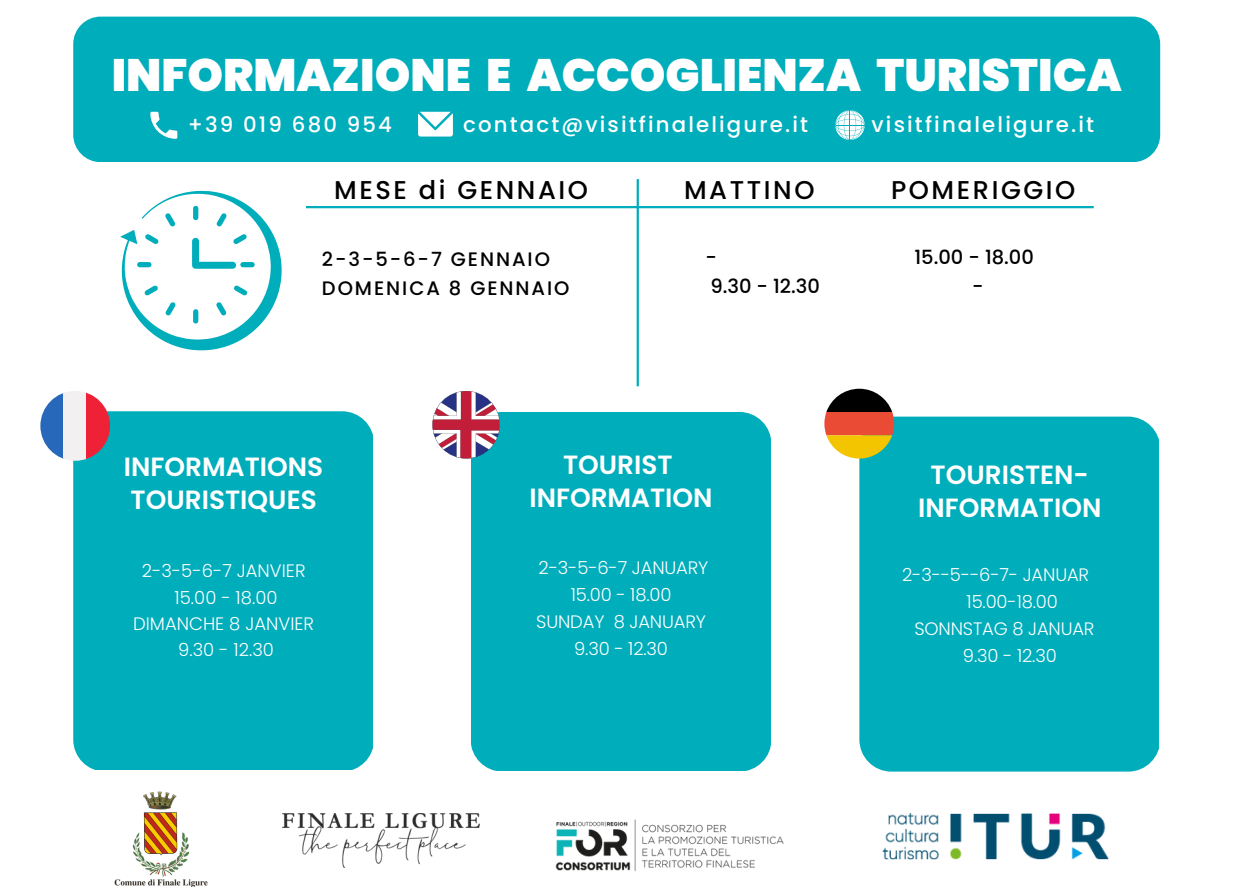
<style>
.page{position:relative;width:1233px;height:894px;background:#fff}
.page>*{position:absolute;margin:0;border:0;box-sizing:border-box;transform-origin:0 0}
.t1{font:900 45.3px "Poppins";color:#fff}
.t2{font:600 26.4px/32.8px "Poppins";color:#fff;text-align:center}
.t3{font:500 25.65px "Poppins";letter-spacing:.1em;color:#000}
.t4{font:500 21.3px "Poppins";letter-spacing:.1em;color:#fff}
.t5{font:500 19.5px/29.2px "Poppins";letter-spacing:.1em;color:#000}
.t6{font:300 18px/26.2px "Poppins";letter-spacing:-.01em;color:#fff;text-align:center}
</style>
<div class="page">
<div style="left:73px;top:17px;width:1087px;height:145px;background:#00adbb;border-radius:27px"></div>
<img style="left:555px;top:819px;width:229px;height:52px">
<img style="left:883px;top:813px;width:226px;height:46px">
<svg style="left:150px;top:112px;width:27px;height:27px"></svg>
<svg style="left:418px;top:112px;width:35px;height:24px"></svg>
<svg style="left:835px;top:110px;width:30px;height:30px"></svg>
<svg style="left:120px;top:191px;width:162px;height:159px"></svg>
<hr style="left:306px;top:206px;width:788px;height:2px;background:#00adbb">
<hr style="left:637px;top:179px;width:2px;height:207px;background:#00adbb">
<div style="left:73px;top:411px;width:300px;height:359px;background:#00adbb;border-radius:32px"></div>
<svg style="left:40px;top:393px;width:24px;height:66px;fill:#2868bb"></svg>
<div style="left:64px;top:391px;width:23px;height:69px;background:#f2f0f0"></div>
<svg style="left:87px;top:393px;width:23px;height:66px;fill:#ee2136"></svg>
<img style="left:282px;top:813px;width:197px;height:54px">
<div style="left:471px;top:412px;width:300px;height:358px;background:#00adbb;border-radius:32px"></div>
<svg style="left:432px;top:391px;width:68px;height:67px"></svg>
<div style="left:859px;top:416px;width:300px;height:355px;background:#00adbb;border-radius:32px"></div>
<svg style="left:824px;top:388px;width:70px;height:70px"></svg>
<img style="left:114px;top:791px;width:94px;height:95px">
<h1 class="t1" style="left:112px;top:44px;width:1012px">INFORMAZIONE E ACCOGLIENZA TURISTICA</h1>
<p class="t4" style="left:188px;top:109px;width:206px">+39 019 680 954</p>
<p class="t4" style="left:463px;top:109px;width:346px">contact@visitfinaleligure.it</p>
<p class="t4" style="left:872px;top:109px;width:224px">visitfinaleligure.it</p>
<h3 class="t3" style="left:334px;top:172px;width:255px">MESE di GENNAIO</h3>
<p class="t5" style="left:322px;top:244px;width:249px">2-3-5-6-7 GENNAIO<br>DOMENICA 8 GENNAIO</p>
<h3 class="t3" style="left:684px;top:172px;width:132px">MATTINO</h3>
<h3 class="t3" style="left:891px;top:172px;width:186px">POMERIGGIO</h3>
<p class="t5" style="left:705px;top:242px;width:13px">-</p>
<p class="t5" style="left:914px;top:242px;width:121px">15.00 - 18.00</p>
<p class="t5" style="left:710px;top:271px;width:111px">9.30 - 12.30</p>
<p class="t5" style="left:972px;top:271px;width:13px">-</p>
<h2 class="t2" style="left:124px;top:450px;width:201px;text-align:left">INFORMATIONS<br>TOURISTIQUES</h2>
<p class="t6" style="left:133px;top:557px;width:183px">2-3-5-6-7 JANVIER<br>15.00 - 18.00<br>DIMANCHE 8 JANVIER<br>9.30 - 12.30</p>
<h2 class="t2" style="left:529px;top:447px;width:185px">TOURIST<br>INFORMATION</h2>
<p class="t6" style="left:536px;top:554px;width:174px;line-height:27px">2-3-5-6-7 JANUARY<br>15.00 - 18.00<br>SUNDAY 8 JANUARY<br>9.30 - 12.30</p>
<h2 class="t2" style="left:918px;top:458px;width:185px">TOURISTEN-<br>INFORMATION</h2>
<p class="t6" style="left:902px;top:562px;width:189px">2-3--5--6-7- JANUAR</p>
<p class="t6" style="left:967px;top:588px;width:93px">15.00-18.00</p>
<p class="t6" style="left:914px;top:615px;width:182px">SONNSTAG 8 JANUAR</p>
<p class="t6" style="left:963px;top:642px;width:95px">9.30 - 12.30</p>
</div>
